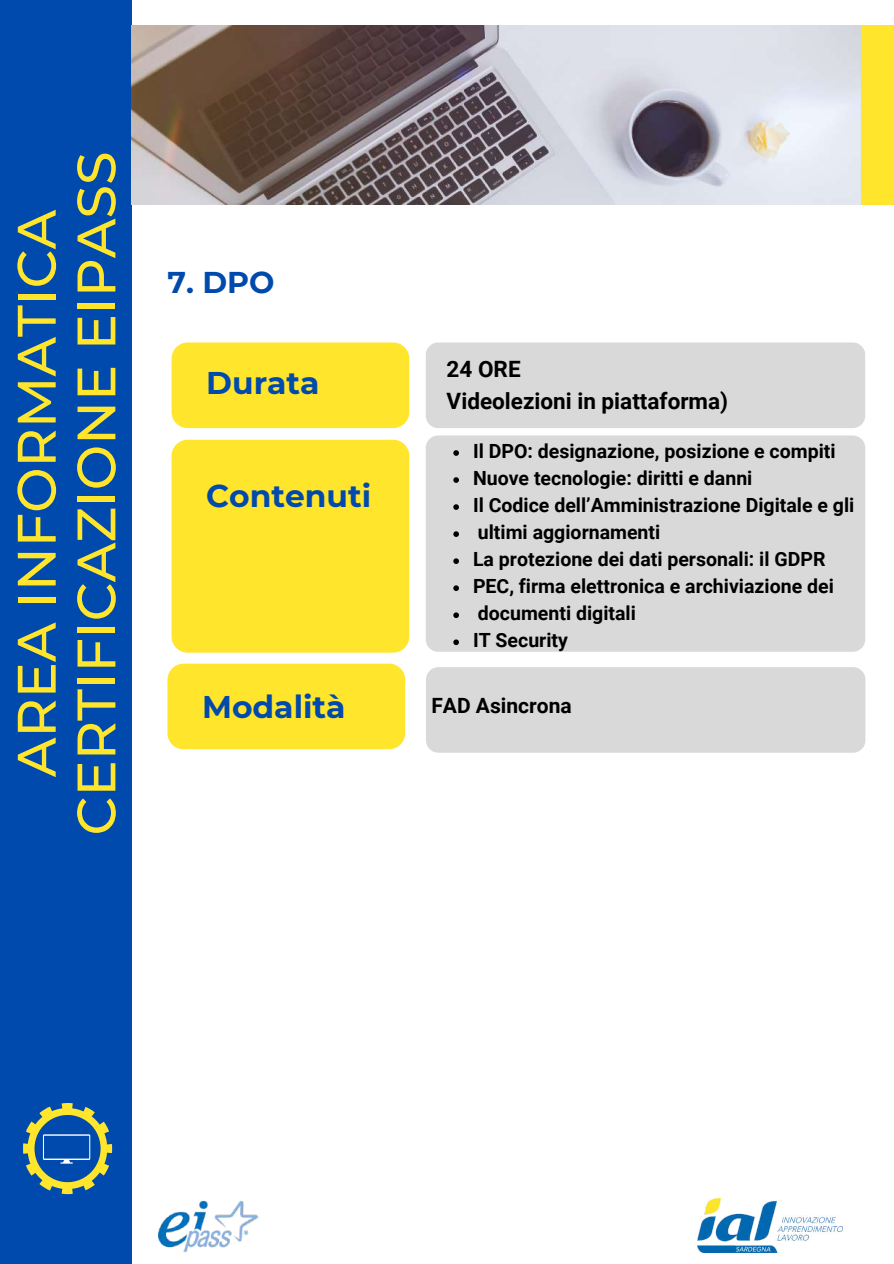
<style>
.page{position:relative;width:894px;height:1264px;background:#fff}
.page>*{position:absolute;margin:0;border:0;box-sizing:border-box;transform-origin:0 0}
.t1{font:500 54px/59.7px "Montserrat";color:#ffe52c;text-align:center}
.t2{font:700 31.35px "Montserrat";color:#004aad}
.t3{font:700 30px "Montserrat";color:#004aad}
.t4{font:700 22.5px/31.5px "Roboto";color:#000}
.t5{font:700 21px "Roboto";color:#000}
.t6{font:700 19.5px/27px "Roboto";color:#000}
</style>
<div class="page">
<div style="left:0;top:0;width:131px;height:1263px;background:#004aad"></div>
<img style="left:697px;top:1198px;width:145px;height:54px">
<div style="left:856px;top:25px;width:37px;height:179px;background:#ffe52c"></div>
<svg style="left:23px;top:1103px;width:89px;height:91px"></svg>
<img style="left:158px;top:1200px;width:101px;height:52px">
<img style="left:132px;top:25px;width:728px;height:179px">
<div style="left:425px;top:342px;width:439px;height:86px;background:#d9d9d9;border-radius:12px"></div>
<div style="left:171px;top:342px;width:238px;height:86px;background:#ffe52c;border-radius:16px"></div>
<div style="left:171px;top:440px;width:238px;height:212px;background:#ffe52c;border-radius:16px"></div>
<div style="left:167px;top:663px;width:238px;height:86px;background:#ffe52c;border-radius:16px"></div>
<div style="left:425px;top:435px;width:439px;height:216px;background:#d9d9d9;border-radius:12px"></div>
<div style="left:426px;top:667px;width:439px;height:85px;background:#d9d9d9;border-radius:12px"></div>
<svg style="left:453px;top:450px;width:6px;height:6px"></svg>
<svg style="left:453px;top:477px;width:6px;height:6px"></svg>
<svg style="left:453px;top:504px;width:6px;height:6px"></svg>
<svg style="left:453px;top:531px;width:6px;height:6px"></svg>
<svg style="left:453px;top:558px;width:6px;height:6px"></svg>
<svg style="left:453px;top:585px;width:6px;height:6px"></svg>
<svg style="left:453px;top:612px;width:6px;height:6px"></svg>
<svg style="left:453px;top:639px;width:6px;height:6px"></svg>
<h1 class="t1" style="left:6px;top:835px;width:685px;rotate:-90deg">AREA INFORMATICA<br>CERTIFICAZIONE EIPASS</h1>
<h3 class="t3" style="left:167px;top:264px;width:109px">7. DPO</h3>
<h2 class="t2" style="left:206px;top:363px;width:115px">Durata</h2>
<h2 class="t2" style="left:206px;top:477px;width:166px">Contenuti</h2>
<h2 class="t2" style="left:202px;top:688px;width:145px">Modalità</h2>
<p class="t4" style="left:446px;top:354px;width:283px">24 ORE<br>Videolezioni in piattaforma)</p>
<p class="t6" style="left:473px;top:438px;width:383px">Il DPO: designazione, posizione e compiti<br>Nuove tecnologie: diritti e danni<br>Il Codice dell’Amministrazione Digitale e gli ultimi aggiornamenti<br>La protezione dei dati personali: il GDPR<br>PEC, firma elettronica e archiviazione dei documenti digitali<br>IT Security</p>
<p class="t5" style="left:431px;top:693px;width:142px">FAD Asincrona</p>
</div>
